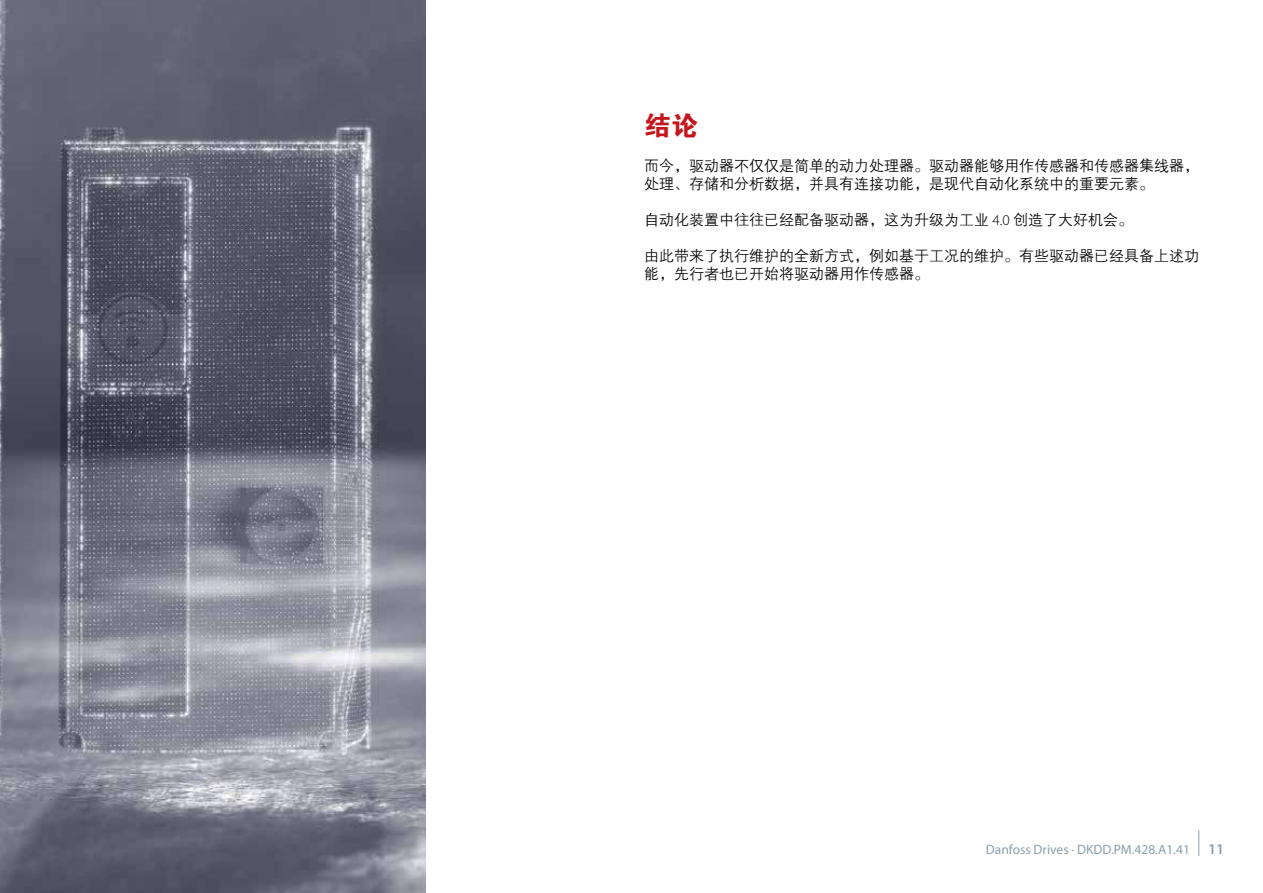
<style>
.page{position:relative;width:1263px;height:893px;background:#fff}
.page>*{position:absolute;margin:0;border:0;box-sizing:border-box;transform-origin:0 0}
.t1{font:27px "FZDHTJW GB1 0";color:#c4161c}
.t2{font:15px/18px "FZZDXJW GB1 0";color:#000}
.t3{font:13.5px "Myriad Pro";color:#8b9faa}
.s1{font-family:"Myriad Pro";font-weight:300}
.s2{font-weight:600;font-size:15px}
</style>
<div class="page">
<img style="left:0;top:0;width:425px;height:893px">
<svg style="left:1198px;top:830px;width:1px;height:26px"></svg>
<h1 class="t1" style="left:644px;top:111px;width:55px">结论</h1>
<p class="t2" style="left:644px;top:157px;width:556px">而今，驱动器不仅仅是简单的动力处理器。驱动器能够用作传感器和传感器集线器，处理、存储和分析数据，并具有连接功能，是现代自动化系统中的重要元素。</p>
<p class="t2" style="left:644px;top:211px;width:490px">自动化装置中往往已经配备驱动器，这为升级为工业 <span class="s1">4.0</span> 创造了大好机会。</p>
<p class="t2" style="left:644px;top:247px;width:556px">由此带来了执行维护的全新方式，例如基于工况的维护。有些驱动器已经具备上述功能，先行者也已开始将驱动器用作传感器。</p>
<p class="t3" style="left:986px;top:841px;width:240px">Danfoss Drives · DKDD.PM.428.A1.41 <span class="s2">11</span></p>
</div>
